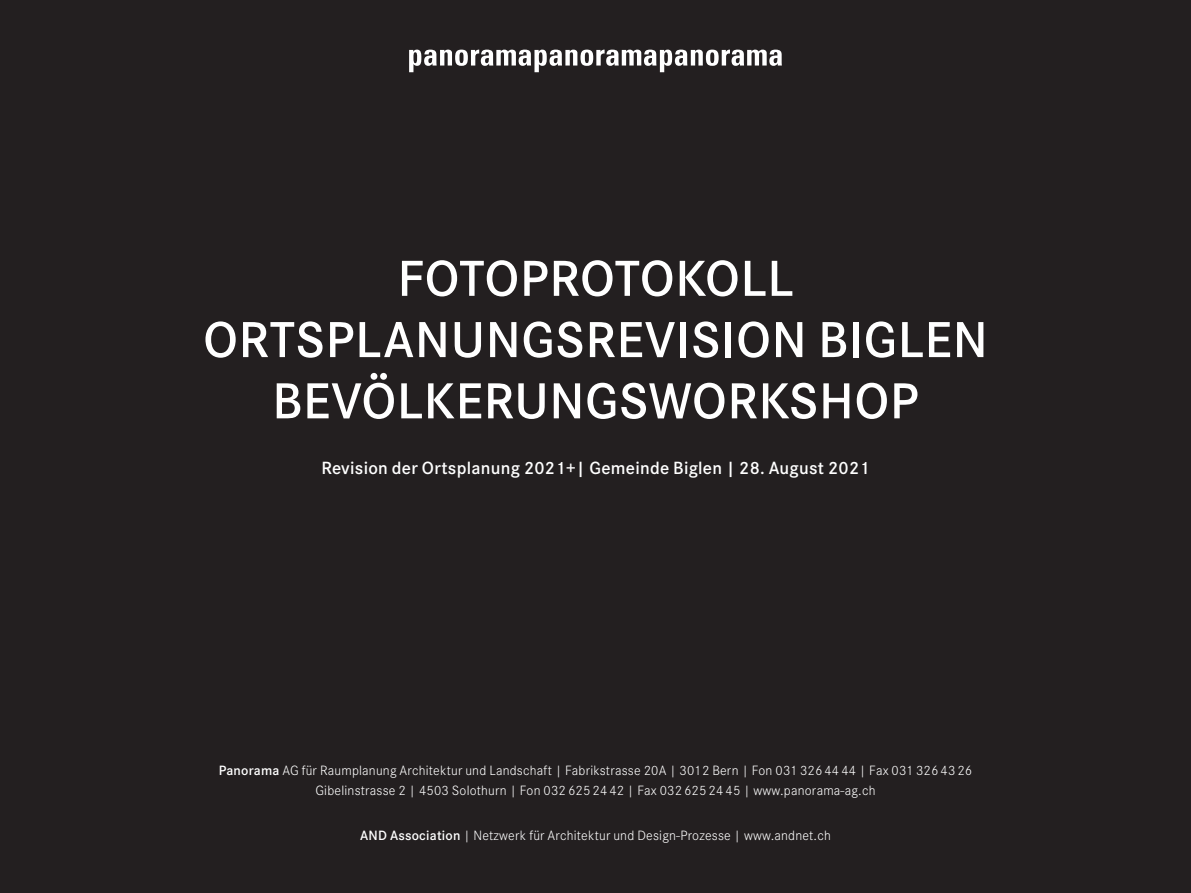
<style>
.page{position:relative;width:1191px;height:893px;background:#231f20}
.page>*{position:absolute;margin:0;border:0;box-sizing:border-box;transform-origin:0 0}
.t1{font:600 52.5px/61.2px "Corporate S Pro";letter-spacing:.015em;color:#fff;text-align:center}
.t2{font:600 18.38px "Corporate S Pro";letter-spacing:.015em;color:#fff}
.t3{font:300 14px/19.2px "Corporate S Pro";letter-spacing:.015em;color:#fff;text-align:center}
.s1{font-weight:600}
</style>
<div class="page">
<svg style="left:409px;top:50px;width:373px;height:22px"></svg>
<h1 class="t1" style="left:203px;top:244px;width:786px">FOTOPROTOKOLL<br>ORTSPLANUNGSREVISION BIGLEN<br>BEVÖLKERUNGSWORKSHOP</h1>
<h2 class="t2" style="left:321px;top:455px;width:550px">Revision der Ortsplanung 2021+| Gemeinde Biglen | 28. August 2021</h2>
<p class="t3" style="left:219px;top:760px;width:755px"><span class="s1">Panorama</span> AG für Raumplanung Architektur und Landschaft | Fabrikstrasse 20A | 3012 Bern | Fon 031 326 44 44 | Fax 031 326 43 26<br>Gibelinstrasse 2 | 4503 Solothurn | Fon 032 625 24 42 | Fax 032 625 24 45 | www.panorama-ag.ch</p>
<p class="t3" style="left:360px;top:825px;width:472px"><span class="s1">AND Association</span> | Netzwerk für Architektur und Design-Prozesse | www.andnet.ch</p>
</div>
